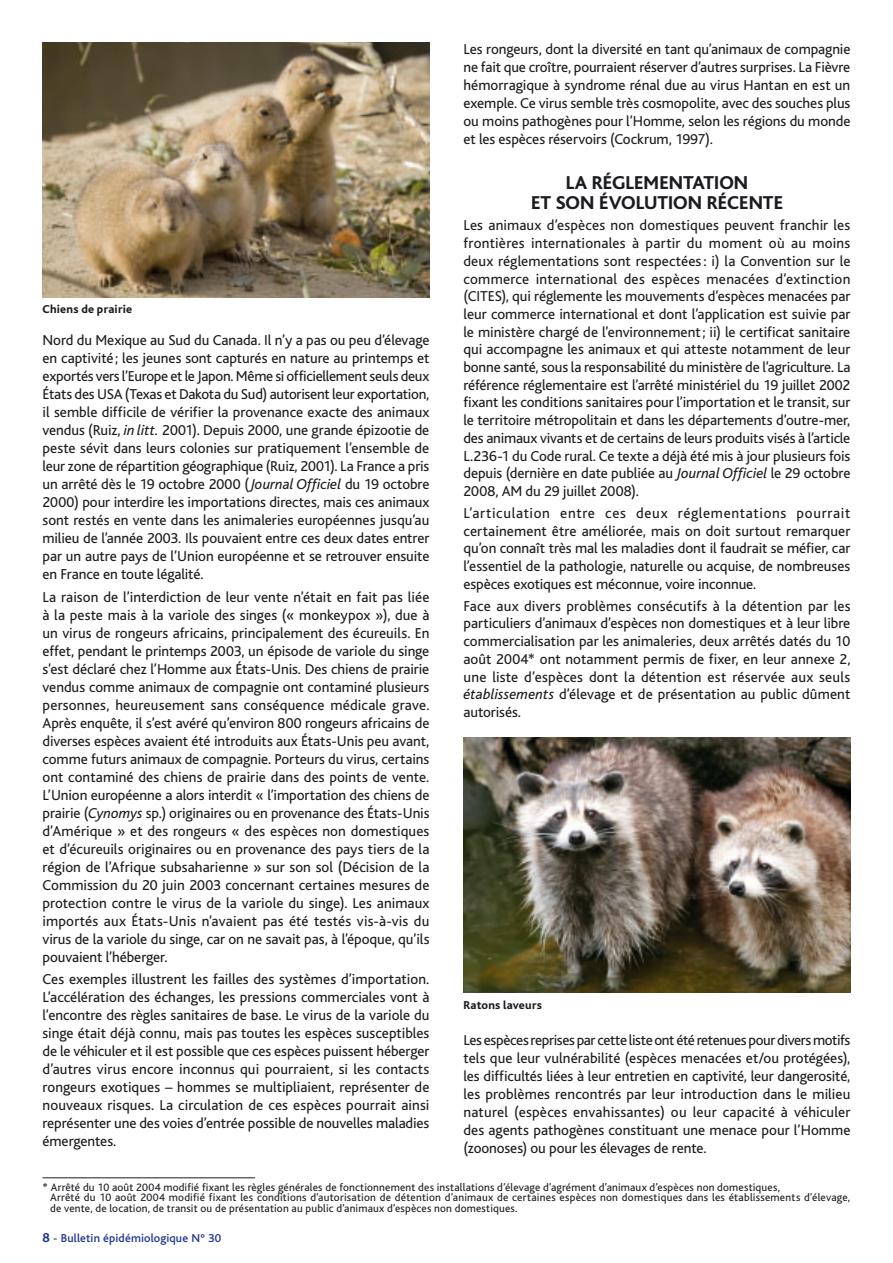
<style>
.page{position:relative;width:893px;height:1263px;background:#fff}
.page>*{position:absolute;margin:0;border:0;box-sizing:border-box;transform-origin:0 0}
.t1{font:800 19.5px/19.5px "Bliss";color:#1b1c20}
.t2{font:15px/18px "Bliss";letter-spacing:-.005em;color:#1b1c20;text-align:justify}
.t3{font:500 12px "Bliss";letter-spacing:.01em;color:#203490}
.t4{font:800 12px "Bliss";letter-spacing:.015em;color:#1b1c20}
.t5{font:11.25px/10.5px "Bliss";letter-spacing:.015em;color:#1b1c20}
.s1{font-style:italic}
.s2{font-weight:700;font-size:13.5px}
</style>
<div class="page">
<hr style="left:43px;top:1177px;width:212px;height:1px;background:#1b1c20">
<img style="left:43px;top:43px;width:386px;height:255px">
<img style="left:463px;top:738px;width:387px;height:255px">
<p class="t2" style="left:463px;top:40px;width:388px">Les rongeurs, dont la diversité en tant qu’animaux de compagnie ne fait que croître, pourraient réserver d’autres surprises. La Fièvre hémorragique à syndrome rénal due au virus Hantan en est un exemple. Ce virus semble très cosmopolite, avec des souches plus ou moins pathogènes pour l’Homme, selon les régions du monde et les espèces réservoirs (Cockrum, 1997).</p>
<h1 class="t1" style="left:531px;top:173px;width:107px;text-indent:35px">LA RÉGLEMENTATION<br>ET SON</h1>
<h1 class="t1" style="left:599px;top:193px;width:35px">ÉVOLUTION</h1>
<h1 class="t1" style="left:707px;top:193px;width:12px">RÉCENTE</h1>
<p class="t2" style="left:463px;top:217px;width:389px">Les animaux d’espèces non domestiques peuvent franchir les frontières internationales à partir du moment où au moins deux réglementations sont respectées: i) la Convention sur le commerce international des espèces menacées d’extinction (CITES), qui réglemente les mouvements d’espèces menacées par leur commerce international et dont l’application est suivie par le ministère chargé de l’environnement; ii) le certificat sanitaire qui accompagne les animaux et qui atteste notamment de leur bonne santé, sous la responsabilité du ministère de l’agriculture. La référence réglementaire est l’arrêté ministériel du 19 juillet 2002 fixant les conditions sanitaires pour l’importation et le transit, sur le territoire métropolitain et dans les départements d’outre-mer, des animaux vivants et de certains de leurs produits visés à l’article L.236-1 du Code rural. Ce texte a déjà été mis à jour plusieurs fois depuis (dernière en date publiée au <span class="s1">Journal Officiel</span> le 29 octobre 2008, AM du 29 juillet 2008).</p>
<p class="t2" style="left:463px;top:504px;width:388px">L’articulation entre ces deux réglementations pourrait certainement être améliorée, mais on doit surtout remarquer qu’on connaît très mal les maladies dont il faudrait se méfier, car l’essentiel de la pathologie, naturelle ou acquise, de nombreuses espèces exotiques est méconnue, voire inconnue.</p>
<p class="t2" style="left:463px;top:597px;width:388px">Face aux divers problèmes consécutifs à la détention par les particuliers d’animaux d’espèces non domestiques et à leur libre commercialisation par les animaleries, deux arrêtés datés du 10 août 2004* ont notamment permis de fixer, en leur annexe 2, une liste d’espèces dont la détention est réservée aux seuls <span class="s1">établissements</span> d’élevage et de présentation au public dûment autorisés.</p>
<p class="t4" style="left:43px;top:303px;width:91px">CHIENS DE PRAIRIE</p>
<p class="t2" style="left:43px;top:332px;width:389px">Nord du Mexique au Sud du Canada. Il n’y a pas ou peu d’élevage en captivité; les jeunes sont capturés en nature au printemps et exportés vers l’Europe et le Japon. Même si officiellement seuls deux États des USA (Texas et Dakota du Sud) autorisent leur exportation, il semble difficile de vérifier la provenance exacte des animaux vendus (Ruiz, <span class="s1">in litt.</span> 2001). Depuis 2000, une grande épizootie de peste sévit dans leurs colonies sur pratiquement l’ensemble de leur zone de répartition géographique (Ruiz, 2001). La France a pris un arrêté dès le 19 octobre 2000 (<span class="s1">Journal Officiel</span> du 19 octobre 2000) pour interdire les importations directes, mais ces animaux sont restés en vente dans les animaleries européennes jusqu’au milieu de l’année 2003. Ils pouvaient entre ces deux dates entrer par un autre pays de l’Union européenne et se retrouver ensuite en France en toute légalité.</p>
<p class="t2" style="left:43px;top:588px;width:388px">La raison de l’interdiction de leur vente n’était en fait pas liée à la peste mais à la variole des singes (« monkeypox »), due à un virus de rongeurs africains, principalement des écureuils. En effet, pendant le printemps 2003, un épisode de variole du singe s’est déclaré chez l’Homme aux États-Unis. Des chiens de prairie vendus comme animaux de compagnie ont contaminé plusieurs personnes, heureusement sans conséquence médicale grave.<br>Après enquête, il s’est avéré qu’environ 800 rongeurs africains de diverses espèces avaient été introduits aux États-Unis peu avant, comme futurs animaux de compagnie. Porteurs du virus, certains ont contaminé des chiens de prairie dans des points de vente.<br>L’Union européenne a alors interdit « l’importation des chiens de prairie (<span class="s1">Cynomys</span> sp.) originaires ou en provenance des États-Unis d’Amérique » et des rongeurs « des espèces non domestiques et d’écureuils originaires ou en provenance des pays tiers de la région de l’Afrique subsaharienne » sur son sol (Décision de la Commission du 20 juin 2003 concernant certaines mesures de protection contre le virus de la variole du singe). Les animaux importés aux États-Unis n’avaient pas été testés vis-à-vis du virus de la variole du singe, car on ne savait pas, à l’époque, qu’ils pouvaient l’héberger.</p>
<p class="t2" style="left:43px;top:970px;width:388px">Ces exemples illustrent les failles des systèmes d’importation.<br>L’accélération des échanges, les pressions commerciales vont à l’encontre des règles sanitaires de base. Le virus de la variole du singe était déjà connu, mais pas toutes les espèces susceptibles de le véhiculer et il est possible que ces espèces puissent héberger d’autres virus encore inconnus qui pourraient, si les contacts rongeurs exotiques – hommes se multipliaient, représenter de nouveaux risques. La circulation de ces espèces pourrait ainsi représenter une des voies d’entrée possible de nouvelles maladies émergentes.</p>
<p class="t4" style="left:463px;top:998px;width:80px">RATONS LAVEURS</p>
<p class="t2" style="left:463px;top:1031px;width:388px">Les espèces reprises par cette liste ont été retenues pour divers motifs tels que leur vulnérabilité (espèces menacées et/ou protégées), les difficultés liées à leur entretien en captivité, leur dangerosité, les problèmes rencontrés par leur introduction dans le milieu naturel (espèces envahissantes) ou leur capacité à véhiculer des agents pathogènes constituant une menace pour l’Homme (zoonoses) ou pour les élevages de rente.</p>
<p class="t5" style="left:50px;top:1182px;width:802px;text-indent:-8px">* Arrêté du 10 août 2004 modifié fixant les règles générales de fonctionnement des installations d’élevage d’agrément d’animaux d’espèces non domestiques,<br>Arrêté du 10 août 2004 modifié fixant les conditions d’autorisation de détention d’animaux de certaines espèces non domestiques dans les établissements d’élevage, de vente, de location, de transit ou de présentation au public d’animaux d’espèces non domestiques.</p>
<p class="t3" style="left:43px;top:1232px;width:180px"><span class="s2">8</span> - Bulletin épidémiologique N° 30</p>
</div>
